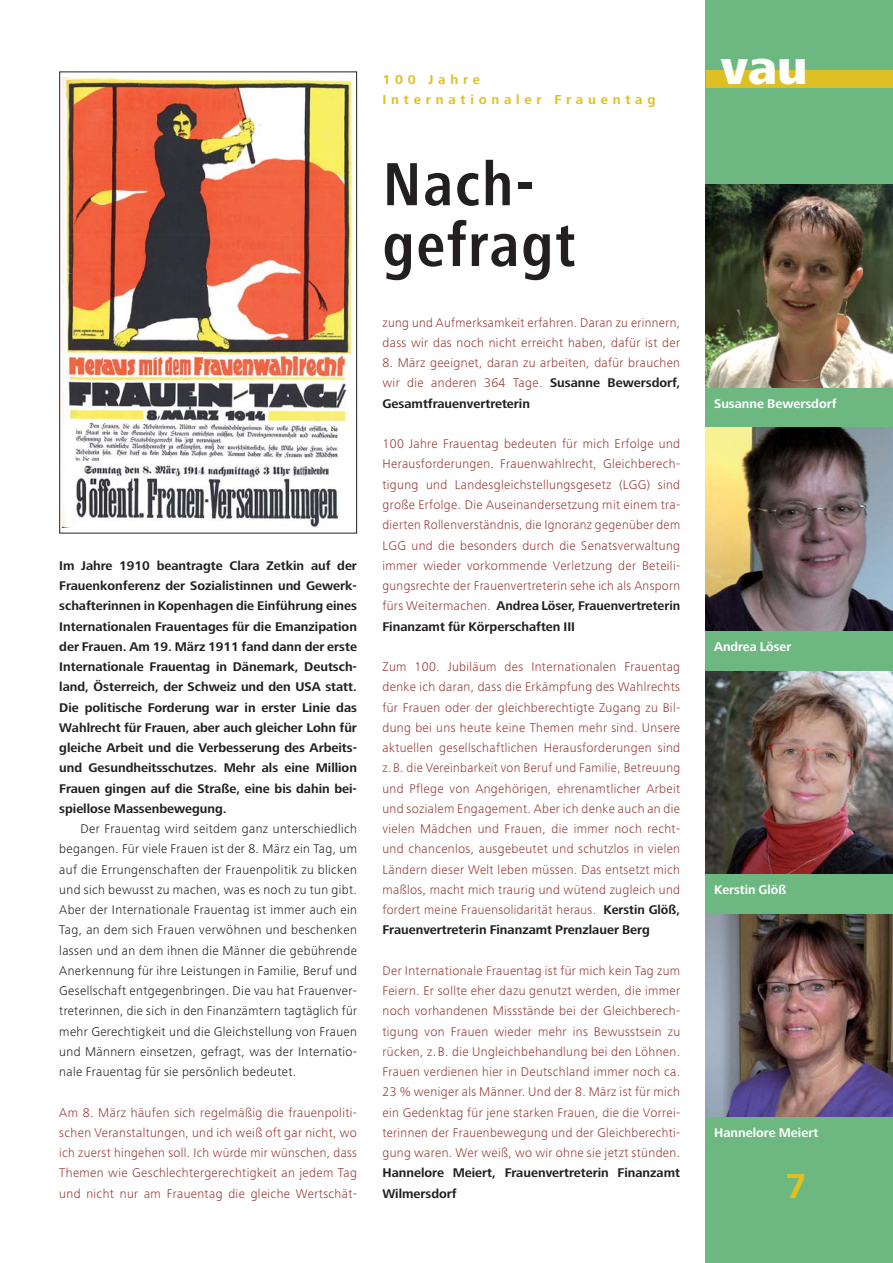
<style>
.page{position:relative;width:893px;height:1263px;background:#fff}
.page>*{position:absolute;margin:0;border:0;box-sizing:border-box;transform-origin:0 0}
.t1{font:700 condensed 63px/60.8px "Frutiger Next LT";letter-spacing:.025em;color:#231f20}
.t2{font:800 49.5px "Frutiger Next LT";color:#fff}
.t3{font:700 36px "Frutiger Next LT";color:#dec024}
.t4{font:700 13.5px/20.2px "Frutiger Next LT";letter-spacing:.355em;color:#dec024}
.t5{font:300 13.05px/20.2px "Frutiger Next LT";letter-spacing:.025em;color:#953934;text-align:justify}
.t6{font:700 13.05px/20.2px "Frutiger Next LT";color:#231f20;text-align:justify}
.t7{font:300 13.05px/20.2px "Frutiger Next LT";letter-spacing:.025em;color:#231f20;text-align:justify}
.t8{font:700 13.05px "Frutiger Next LT";color:#fff}
.s1{font-weight:700;color:#231f20}
</style>
<div class="page">
<div style="left:706px;top:1px;width:187px;height:1262px;background:#6cb880"></div>
<div style="left:706px;top:70px;width:187px;height:18px;background:#dec024"></div>
<img style="left:63px;top:77px;width:290px;height:451px">
<div style="left:59px;top:72px;width:298px;height:461px;border:1px solid #231f20"></div>
<img style="left:706px;top:185px;width:187px;height:202px">
<img style="left:706px;top:428px;width:187px;height:202px">
<img style="left:706px;top:671px;width:187px;height:202px">
<img style="left:706px;top:914px;width:187px;height:202px">
<p class="t6" style="left:59px;top:557px;width:299px">Im Jahre 1910 beantragte Clara Zetkin auf der Frauenkonferenz der Sozialistinnen und Gewerk&shy;schafterinnen in Kopenhagen die Einführung eines Internationalen Frauentages für die Emanzipation der Frauen. Am 19. März 1911 fand dann der erste Internationale Frauentag in Dänemark, Deutsch&shy;land, Österreich, der Schweiz und den USA statt.<br>Die politische Forderung war in erster Linie das Wahlrecht für Frauen, aber auch gleicher Lohn für gleiche Arbeit und die Verbesserung des Arbeits&shy;und Gesundheitsschutzes. Mehr als eine Million Frauen gingen auf die Straße, eine bis dahin bei&shy;spiellose Massenbewegung.</p>
<p class="t7" style="left:59px;top:820px;width:299px;text-indent:21px">Der Frauentag wird seitdem ganz unterschiedlich begangen. Für viele Frauen ist der 8. März ein Tag, um auf die Errungenschaften der Frauenpolitik zu blicken und sich bewusst zu machen, was es noch zu tun gibt.<br>Aber der Internationale Frauentag ist immer auch ein Tag, an dem sich Frauen verwöhnen und beschenken lassen und an dem ihnen die Männer die gebührende Anerkennung für ihre Leistungen in Familie, Beruf und Gesellschaft entgegenbringen. Die vau hat Frauenver&shy;treterinnen, die sich in den Finanzämtern tagtäglich für mehr Gerechtigkeit und die Gleichstellung von Frauen und Männern einsetzen, gefragt, was der Internatio&shy;nale Frauentag für sie persönlich bedeutet.</p>
<p class="t5" style="left:59px;top:1103px;width:299px">Am 8. März häufen sich regelmäßig die frauenpoliti&shy;schen Veranstaltungen, und ich weiß oft gar nicht, wo ich zuerst hingehen soll. Ich würde mir wünschen, dass Themen wie Geschlechtergerechtigkeit an jedem Tag und nicht nur am Frauentag die gleiche Wertschät-</p>
<p class="t4" style="left:382px;top:70px;width:274px">100 Jahre<br>Internationaler Frauentag</p>
<h1 class="t1" style="left:382px;top:160px;width:195px">Nach&shy;gefragt</h1>
<h2 class="t2" style="left:721px;top:48px;width:88px">vau</h2>
<p class="t5" style="left:382px;top:314px;width:299px">zung und Aufmerksamkeit erfahren. Daran zu erinnern, dass wir das noch nicht erreicht haben, dafür ist der</p>
<p class="t5" style="left:382px;top:354px;width:299px">8. März geeignet, daran zu arbeiten, dafür brauchen wir die anderen 364 Tage. <span class="s1">Susanne Bewersdorf, Gesamtfrauenvertreterin</span></p>
<p class="t5" style="left:382px;top:435px;width:299px">100 Jahre Frauentag bedeuten für mich Erfolge und Herausforderungen. Frauenwahlrecht, Gleichberech&shy;tigung und Landesgleichstellungsgesetz (LGG) sind große Erfolge. Die Auseinandersetzung mit einem tra&shy;dierten Rollenverständnis, die Ignoranz gegenüber dem LGG und die besonders durch die Senatsverwaltung immer wieder vorkommende Verletzung der Beteili&shy;gungsrechte der Frauenvertreterin sehe ich als Ansporn fürs Weitermachen. <span class="s1">Andrea Löser, Frauenvertreterin Finanzamt für Körperschaften III</span></p>
<p class="t5" style="left:382px;top:658px;width:299px">Zum 100. Jubiläum des Internationalen Frauentag denke ich daran, dass die Erkämpfung des Wahlrechts für Frauen oder der gleichberechtigte Zugang zu Bil&shy;dung bei uns heute keine Themen mehr sind. Unsere aktuellen gesellschaftlichen Herausforderungen sind z.B. die Vereinbarkeit von Beruf und Familie, Betreuung und Pflege von Angehörigen, ehrenamtlicher Arbeit und sozialem Engagement. Aber ich denke auch an die vielen Mädchen und Frauen, die immer noch recht&shy;und chancenlos, ausgebeutet und schutzlos in vielen Ländern dieser Welt leben müssen. Das entsetzt mich maßlos, macht mich traurig und wütend zugleich und fordert meine Frauensolidarität heraus. <span class="s1">Kerstin Glöß, Frauenvertreterin Finanzamt Prenzlauer Berg</span></p>
<p class="t5" style="left:382px;top:962px;width:299px">Der Internationale Frauentag ist für mich kein Tag zum Feiern. Er sollte eher dazu genutzt werden, die immer noch vorhandenen Missstände bei der Gleichberech&shy;tigung von Frauen wieder mehr ins Bewusstsein zu rücken, z.B. die Ungleichbehandlung bei den Löhnen.<br>Frauen verdienen hier in Deutschland immer noch ca.<br>23 % weniger als Männer. Und der 8. März ist für mich ein Gedenktag für jene starken Frauen, die die Vorrei&shy;terinnen der Frauenbewegung und der Gleichberechti&shy;gung waren. Wer weiß, wo wir ohne sie jetzt stünden.</p>
<p class="t6" style="left:382px;top:1164px;width:299px">Hannelore Meiert, Frauenvertreterin Finanzamt<br>Wilmersdorf</p>
<h3 class="t3" style="left:785px;top:1172px;width:23px">7</h3>
<p class="t8" style="left:714px;top:398px;width:124px">Susanne Bewersdorf</p>
<p class="t8" style="left:714px;top:641px;width:79px">Andrea Löser</p>
<p class="t8" style="left:714px;top:884px;width:74px">Kerstin Glöß</p>
<p class="t8" style="left:714px;top:1127px;width:106px">Hannelore Meiert</p>
</div>
